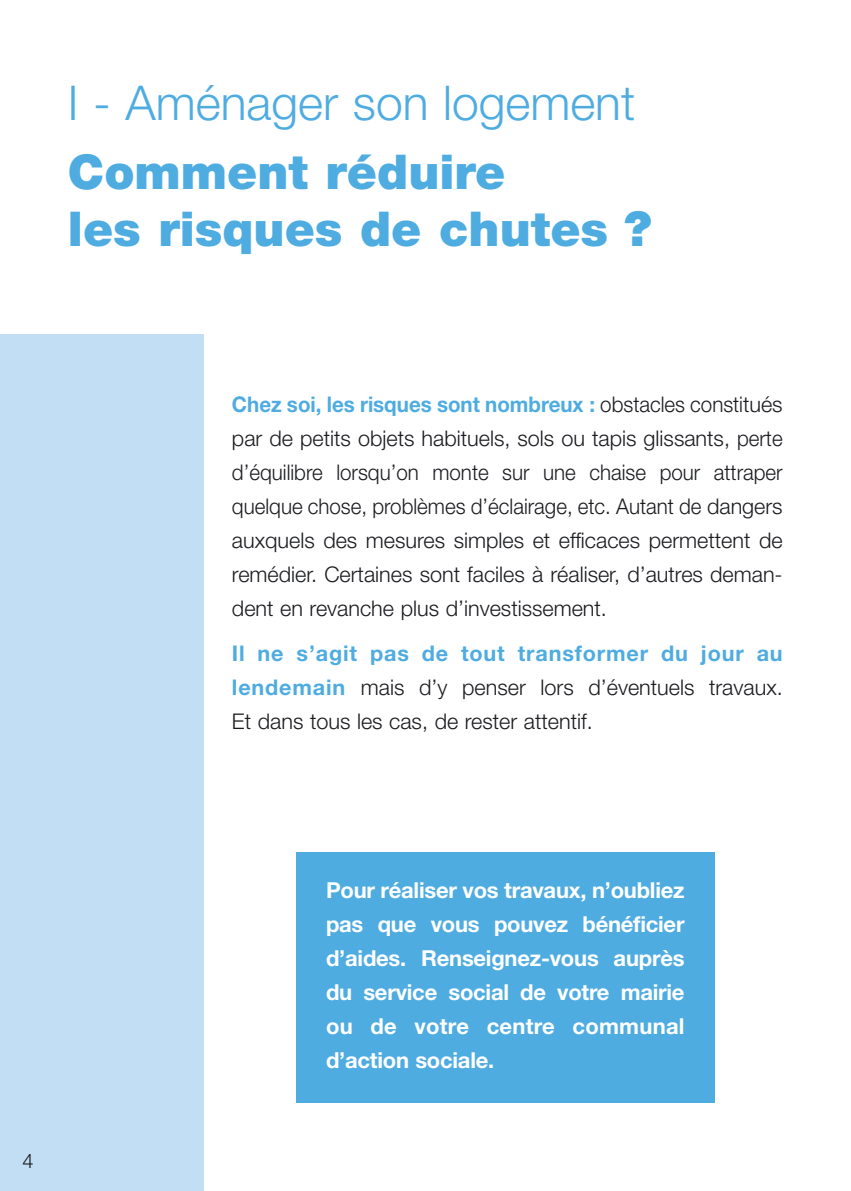
<style>
.page{position:relative;width:851px;height:1191px;background:#fff}
.page>*{position:absolute;margin:0;border:0;box-sizing:border-box;transform-origin:0 0}
.t1{font:900 48px/57.6px "Helvetica Neue";color:#4eace1}
.t2{font:300 48px "Helvetica Neue";color:#4eace1}
.t3{font:700 22px/34px "Helvetica Neue";letter-spacing:-.01em;color:#fff;text-align:justify}
.t4{font:300 21.6px/34px "Helvetica Neue";color:#1b1c20;text-align:justify;scale:.95 1}
.t5{font:300 21.6px/34px "Helvetica Neue";color:#1b1c20;text-align:justify}
.t6{font:300 20px "Helvetica Neue";color:#1b1c20}
.s1{font-weight:700;color:#4eace1}
</style>
<div class="page">
<div style="left:0;top:335px;width:204px;height:856px;background:#c2def4"></div>
<div style="left:296px;top:852px;width:418px;height:250px;background:#4eace1"></div>
<h1 class="t2" style="left:68px;top:85px;width:569px">I - Aménager son logement</h1>
<h1 class="t1" style="left:68px;top:147px;width:585px">Comment réduire<br>les risques de chutes ?</h1>
<p class="t4" style="left:232px;top:389px;width:581px"><span class="s1">Chez soi, les risques sont nombreux :</span> obstacles constitués par de petits objets habituels, sols ou tapis glissants, perte d’équilibre lorsqu’on monte sur une chaise pour attraper quelque chose, problèmes d’éclairage, etc. Autant de dangers auxquels des mesures simples et efficaces permettent de remédier. Certaines sont faciles à réaliser, d’autres deman&shy;dent en revanche plus d’investissement.</p>
<p class="t5" style="left:232px;top:639px;width:552px"><span class="s1">Il ne s’agit pas de tout transformer du jour au lendemain</span> mais d’y penser lors d’éventuels travaux.<br>Et dans tous les cas, de rester attentif.</p>
<p class="t6" style="left:23px;top:1153px;width:13px">4</p>
<p class="t3" style="left:326px;top:874px;width:360px">Pour réaliser vos travaux, n’oubliez pas que vous pouvez bénéficier d’aides. Renseignez-vous auprès du service social de votre mairie ou de votre centre communal d’action sociale.</p>
</div>
